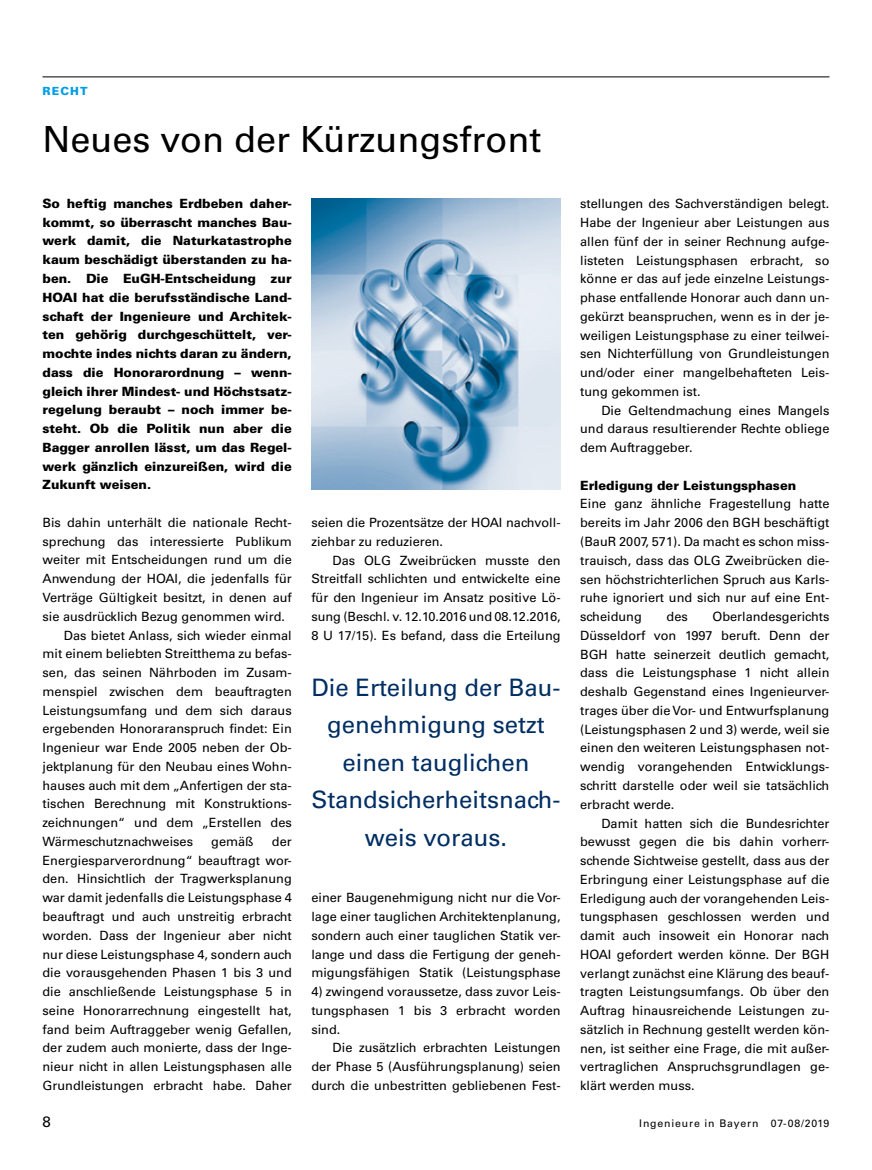
<style>
.page{position:relative;width:872px;height:1170px;background:#fff}
.page>*{position:absolute;margin:0;border:0;box-sizing:border-box;transform-origin:0 0}
.t1{font:36px "Univers LT Std";color:#000}
.t2{font:24px/37.5px "Univers LT Std";color:#002e63;text-align:center}
.t3{font:15px "Univers LT Std";color:#000}
.t4{font:12.75px/18.8px "Univers LT Std";color:#000;text-align:justify}
.t5{font:900 12.75px/18.8px "Univers LT Std";color:#000;text-align:justify}
.t6{font:900 11.25px "Univers LT Std";letter-spacing:.1em;color:#009ee3}
.t7{font:10.5px "Univers LT Std";letter-spacing:.08em;color:#000}
</style>
<div class="page">
<hr style="left:43px;top:76px;width:786px;height:1px;background:#000">
<img style="left:311px;top:199px;width:249px;height:290px">
<p class="t6" style="left:43px;top:84px;width:47px">RECHT</p>
<h1 class="t1" style="left:43px;top:117px;width:500px">Neues von der Kürzungsfront</h1>
<p class="t5" style="left:43px;top:194px;width:251px">So heftig manches Erdbeben daher&shy;kommt, so überrascht manches Bau&shy;werk damit, die Naturkatastrophe kaum beschädigt überstanden zu ha&shy;ben. Die EuGH-Entscheidung zur HOAI hat die berufsständische Land&shy;schaft der Ingenieure und Architek&shy;ten gehörig durchgeschüttelt, ver&shy;mochte indes nichts daran zu ändern, dass die Honorarordnung – wenn&shy;gleich ihrer Mindest- und Höchstsatz&shy;regelung beraubt – noch immer be&shy;steht. Ob die Politik nun aber die Bagger anrollen lässt, um das Regel&shy;werk gänzlich einzureißen, wird die Zukunft weisen.</p>
<p class="t4" style="left:43px;top:513px;width:251px">Bis dahin unterhält die nationale Recht-</p>
<p class="t4" style="left:43px;top:532px;width:251px">sprechung das interessierte Publikum</p>
<p class="t4" style="left:43px;top:550px;width:251px">weiter mit Entscheidungen rund um die</p>
<p class="t4" style="left:43px;top:569px;width:251px">Anwendung der HOAI, die jedenfalls für</p>
<p class="t4" style="left:43px;top:588px;width:251px">Verträge Gültigkeit besitzt, in denen auf</p>
<p class="t4" style="left:43px;top:607px;width:244px">sie ausdrücklich Bezug genommen wird.</p>
<p class="t4" style="left:64px;top:625px;width:229px">Das bietet Anlass, sich wieder einmal</p>
<p class="t4" style="left:43px;top:644px;width:251px">mit einem beliebten Streitthema zu befas-</p>
<p class="t4" style="left:43px;top:663px;width:251px">sen, das seinen Nährboden im Zusam-</p>
<p class="t4" style="left:43px;top:682px;width:251px">menspiel zwischen dem beauftragten</p>
<p class="t4" style="left:43px;top:700px;width:251px">Leistungsumfang und dem sich daraus</p>
<p class="t4" style="left:43px;top:719px;width:251px">ergebenden Honoraranspruch findet: Ein</p>
<p class="t4" style="left:43px;top:738px;width:251px">Ingenieur war Ende 2005 neben der Ob-</p>
<p class="t4" style="left:43px;top:757px;width:251px">jektplanung für den Neubau eines Wohn-</p>
<p class="t4" style="left:43px;top:775px;width:251px">hauses auch mit dem „Anfertigen der sta-</p>
<p class="t4" style="left:43px;top:794px;width:251px">tischen Berechnung mit Konstruktions-</p>
<p class="t4" style="left:43px;top:813px;width:251px">zeichnungen“ und dem „Erstellen des</p>
<p class="t4" style="left:43px;top:832px;width:152px">Wärmeschutznachweises</p>
<p class="t4" style="left:211px;top:832px;width:44px">gemäß</p>
<p class="t4" style="left:311px;top:513px;width:251px">seien die Prozentsätze der HOAI nachvoll&shy;ziehbar zu reduzieren.</p>
<p class="t4" style="left:311px;top:550px;width:251px;text-indent:21px">Das OLG Zweibrücken musste den Streitfall schlichten und entwickelte eine für den Ingenieur im Ansatz positive Lö&shy;sung (Beschl. v. 12.10.2016 und 08.12.2016, 8 U 17/15). Es befand, dass die Erteilung</p>
<h2 class="t2" style="left:311px;top:668px;width:251px">Die Erteilung der Bau&shy;genehmigung setzt einen tauglichen<br>Standsicherheitsnach&shy;weis voraus.</h2>
<p class="t4" style="left:43px;top:832px;width:251px;text-indent:229px">der Energiesparverordnung“ beauftragt wor&shy;den. Hinsichtlich der Tragwerksplanung war damit jedenfalls die Leistungsphase 4 beauftragt und auch unstreitig erbracht worden. Dass der Ingenieur aber nicht nur diese Leistungsphase 4, sondern auch die vorausgehenden Phasen 1 bis 3 und die anschließende Leistungsphase 5 in seine Honorarrechnung eingestellt hat, fand beim Auftraggeber wenig Gefallen, der zudem auch monierte, dass der Inge&shy;nieur nicht in allen Leistungsphasen alle Grundleistungen erbracht habe. Daher</p>
<p class="t4" style="left:311px;top:888px;width:251px">einer Baugenehmigung nicht nur die Vor&shy;lage einer tauglichen Architektenplanung, sondern auch einer tauglichen Statik ver&shy;lange und dass die Fertigung der geneh&shy;migungsfähigen Statik (Leistungsphase</p>
<p class="t4" style="left:311px;top:982px;width:251px">4) zwingend voraussetze, dass zuvor Leis&shy;tungsphasen 1 bis 3 erbracht worden sind.</p>
<p class="t4" style="left:311px;top:1038px;width:251px;text-indent:21px">Die zusätzlich erbrachten Leistungen der Phase 5 (Ausführungsplanung) seien durch die unbestritten gebliebenen Fest-</p>
<p class="t4" style="left:580px;top:194px;width:251px">stellungen des Sachverständigen belegt.<br>Habe der Ingenieur aber Leistungen aus allen fünf der in seiner Rechnung aufge&shy;listeten Leistungsphasen erbracht, so könne er das auf jede einzelne Leistungs&shy;phase entfallende Honorar auch dann un&shy;gekürzt beanspruchen, wenn es in der je&shy;weiligen Leistungsphase zu einer teilwei&shy;sen Nichterfüllung von Grundleistungen und/oder einer mangelbehafteten Leis&shy;tung gekommen ist.</p>
<p class="t4" style="left:580px;top:401px;width:251px;text-indent:21px">Die Geltendmachung eines Mangels und daraus resultierender Rechte obliege dem Auftraggeber.</p>
<p class="t5" style="left:580px;top:475px;width:218px">Erledigung der Leistungsphasen</p>
<p class="t4" style="left:580px;top:494px;width:251px">Eine ganz ähnliche Fragestellung hatte bereits im Jahr 2006 den BGH beschäftigt (BauR 2007, 571). Da macht es schon miss&shy;trauisch, dass das OLG Zweibrücken die&shy;sen höchstrichterlichen Spruch aus Karls&shy;ruhe ignoriert und sich nur auf eine Ent&shy;scheidung</p>
<p class="t4" style="left:580px;top:607px;width:251px;text-indent:132px">Oberlandesgerichts Düsseldorf von 1997 beruft. Denn der BGH hatte seinerzeit deutlich gemacht, dass die Leistungsphase 1 nicht allein deshalb Gegenstand eines Ingenieurver&shy;trages über die Vor- und Entwurfsplanung (Leistungsphasen 2 und 3) werde, weil sie einen den weiteren Leistungsphasen not&shy;wendig vorangehenden Entwicklungs&shy;schritt darstelle oder weil sie tatsächlich erbracht werde.</p>
<p class="t4" style="left:580px;top:813px;width:251px;text-indent:21px">Damit hatten sich die Bundesrichter bewusst gegen die bis dahin vorherr&shy;schende Sichtweise gestellt, dass aus der Erbringung einer Leistungsphase auf die Erledigung auch der vorangehenden Leis&shy;tungsphasen geschlossen werden und damit auch insoweit ein Honorar nach HOAI gefordert werden könne. Der BGH verlangt zunächst eine Klärung des beauf&shy;tragten Leistungsumfangs. Ob über den Auftrag hinausreichende Leistungen zu&shy;sätzlich in Rechnung gestellt werden kön&shy;nen, ist seither eine Frage, die mit außer&shy;vertraglichen Anspruchsgrundlagen ge&shy;klärt werden muss.</p>
<p class="t4" style="left:666px;top:607px;width:23px">des</p>
<p class="t3" style="left:43px;top:1112px;width:10px">8</p>
<p class="t7" style="left:639px;top:1117px;width:192px">Ingenieure in Bayern 07-08/2019</p>
</div>
